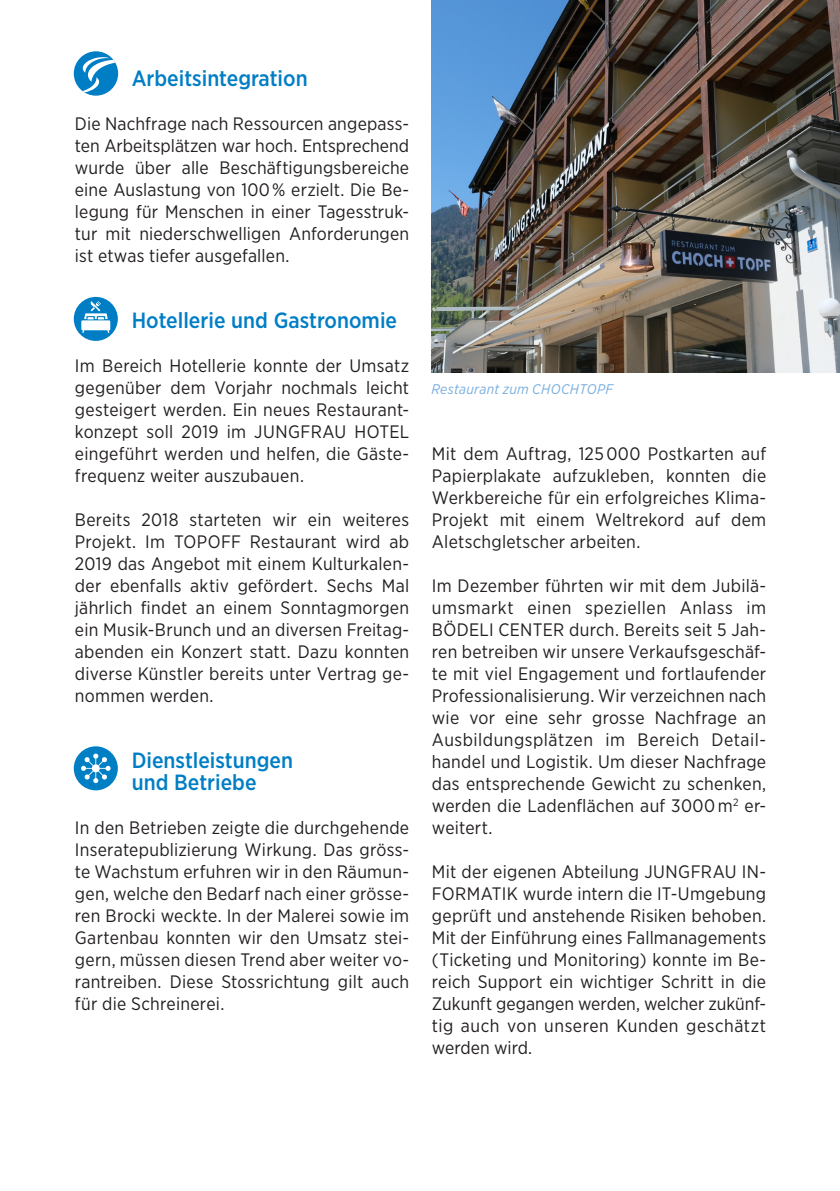
<style>
.page{position:relative;width:840px;height:1191px;background:#fff}
.page>*{position:absolute;margin:0;border:0;box-sizing:border-box;transform-origin:0 0}
.t1{font:500 22px/22px "Gotham Narrow";color:#007ec5}
.t2{font:18px/22px "Gotham Narrow";letter-spacing:.015em;color:#231f20;text-align:justify}
.t3{font:italic 14px "Gotham Narrow";letter-spacing:.025em;color:#79aede}
</style>
<div class="page">
<div style="left:74px;top:297px;width:44px;height:44px;background:#007ec5;border-radius:50%"></div>
<svg style="left:81px;top:301px;width:29px;height:32px"></svg>
<img style="left:431px;top:0;width:408px;height:372px">
<div style="left:74px;top:746px;width:44px;height:44px;background:#007fc5;border-radius:50%"></div>
<svg style="left:81px;top:753px;width:29px;height:30px"></svg>
<div style="left:74px;top:51px;width:44px;height:45px;background:#007ec5;border-radius:50%"></div>
<svg style="left:82px;top:57px;width:33px;height:35px"></svg>
<p class="t1" style="left:132px;top:67px;width:177px">Arbeitsintegration</p>
<p class="t2" style="left:75px;top:112px;width:335px">Die Nachfrage nach Ressourcen angepass&shy;ten Arbeitsplätzen war hoch. Entsprechend wurde über alle Beschäftigungsbereiche eine Auslastung von 100 % erzielt. Die Be&shy;legung für Menschen in einer Tagesstruk&shy;tur mit niederschwelligen Anforderungen ist etwas tiefer ausgefallen.</p>
<p class="t1" style="left:132px;top:309px;width:267px">Hotellerie und Gastronomie</p>
<p class="t2" style="left:75px;top:354px;width:335px">Im Bereich Hotellerie konnte der Umsatz gegenüber dem Vorjahr nochmals leicht gesteigert werden. Ein neues Restaurant&shy;konzept soll 2019 im JUNGFRAU HOTEL eingeführt werden und helfen, die Gäste&shy;frequenz weiter auszubauen.</p>
<p class="t2" style="left:75px;top:508px;width:335px">Bereits 2018 starteten wir ein weiteres Projekt. Im TOPOFF Restaurant wird ab 2019 das Angebot mit einem Kulturkalen&shy;der ebenfalls aktiv gefördert. Sechs Mal jährlich findet an einem Sonntagmorgen ein Musik-Brunch und an diversen Freitag&shy;abenden ein Konzert statt. Dazu konnten diverse Künstler bereits unter Vertrag ge&shy;nommen werden.</p>
<p class="t1" style="left:132px;top:749px;width:163px">Dienstleistungen und Betriebe</p>
<p class="t2" style="left:75px;top:816px;width:335px">In den Betrieben zeigte die durchgehende Inseratepublizierung Wirkung. Das gröss&shy;te Wachstum erfuhren wir in den Räumun&shy;gen, welche den Bedarf nach einer grösse&shy;ren Brocki weckte. In der Malerei sowie im Gartenbau konnten wir den Umsatz stei&shy;gern, müssen diesen Trend aber weiter vo&shy;rantreiben. Diese Stossrichtung gilt auch für die Schreinerei.</p>
<p class="t3" style="left:431px;top:380px;width:183px">Restaurant zum CHOCHTOPF</p>
<p class="t2" style="left:431px;top:442px;width:335px">Mit dem Auftrag, 125 000 Postkarten auf Papierplakate aufzukleben, konnten die Werkbereiche für ein erfolgreiches Klima-Projekt mit einem Weltrekord auf dem Aletschgletscher arbeiten.</p>
<p class="t2" style="left:431px;top:574px;width:335px">Im Dezember führten wir mit dem Jubilä&shy;umsmarkt einen speziellen Anlass im BÖDELI CENTER durch. Bereits seit 5 Jah&shy;ren betreiben wir unsere Verkaufsgeschäf&shy;te mit viel Engagement und fortlaufender Professionalisierung. Wir verzeichnen nach wie vor eine sehr grosse Nachfrage an Ausbildungsplätzen im Bereich Detail&shy;handel und Logistik. Um dieser Nachfrage das entsprechende Gewicht zu schenken, werden die Ladenflächen auf 3000 m<sup>2</sup> er&shy;weitert.</p>
<p class="t2" style="left:431px;top:860px;width:335px">Mit der eigenen Abteilung JUNGFRAU IN-FORMATIK wurde intern die IT-Umgebung geprüft und anstehende Risiken behoben.<br>Mit der Einführung eines Fallmanagements (Ticketing und Monitoring) konnte im Be&shy;reich Support ein wichtiger Schritt in die Zukunft gegangen werden, welcher zukünf&shy;tig auch von unseren Kunden geschätzt werden wird.</p>
</div>
